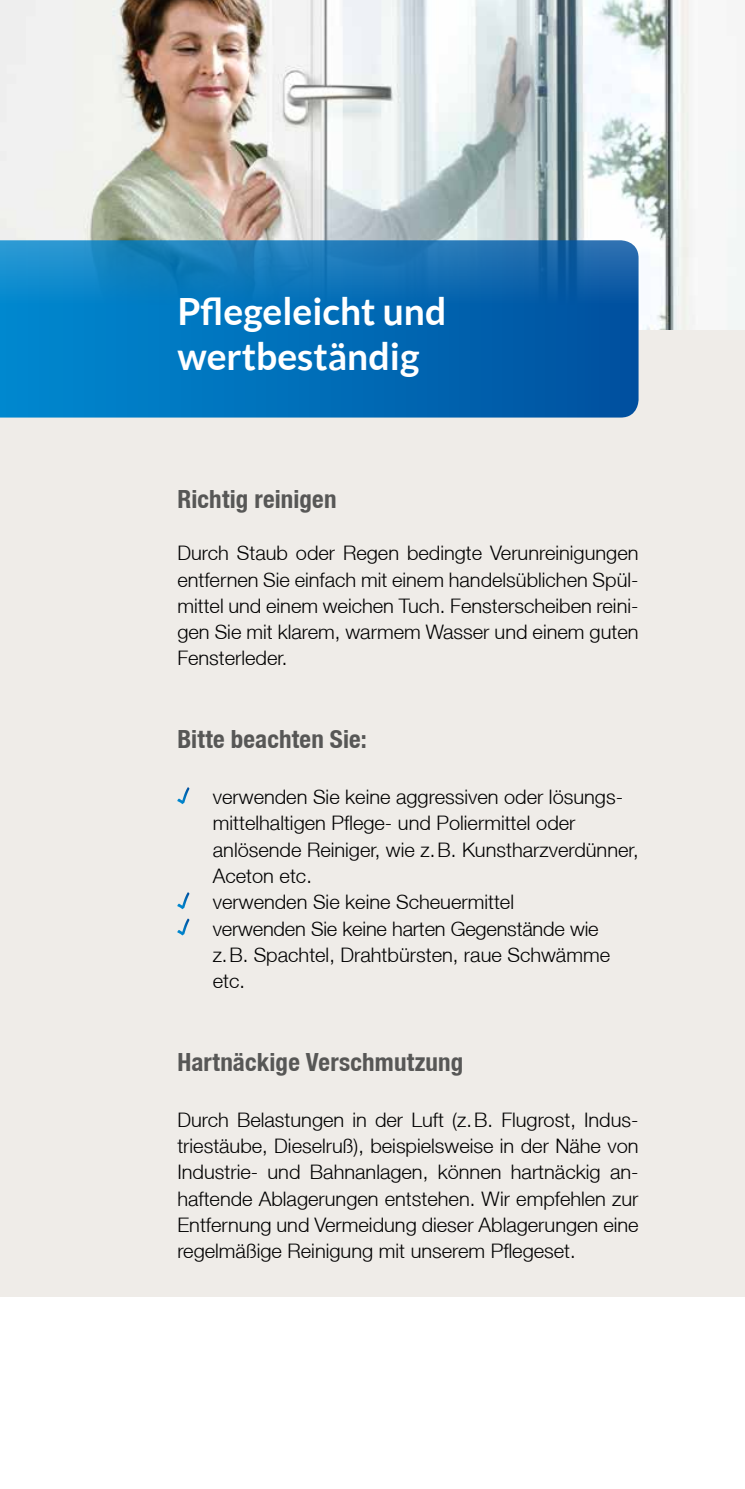
<style>
.page{position:relative;width:745px;height:1489px;background:#fff}
.page>*{position:absolute;margin:0;border:0;box-sizing:border-box;transform-origin:0 0}
.t1{font:700 37.5px/45px "Lato";color:#fff}
.t2{font:700 condensed 25px "Helvetica Neue LT";letter-spacing:.005em;color:#575756}
.t3{font:300 20px/26.2px "Helvetica Neue LT";color:#000;text-align:justify}
</style>
<div class="page">
<div style="left:0;top:329px;width:744px;height:967px;background:#efece8"></div>
<img style="left:0;top:0;width:744px;height:330px">
<svg style="left:177px;top:787px;width:12px;height:17px"></svg>
<svg style="left:177px;top:892px;width:12px;height:17px"></svg>
<svg style="left:177px;top:918px;width:12px;height:17px"></svg>
<svg style="left:0;top:240px;width:638px;height:177px"></svg>
<h1 class="t1" style="left:177px;top:288px;width:270px">Pflegeleicht und wertbeständig</h1>
<p class="t2" style="left:177px;top:483px;width:161px">Richtig reinigen</p>
<p class="t3" style="left:177px;top:539px;width:462px">Durch Staub oder Regen bedingte Verunreinigungen entfernen Sie einfach mit einem handelsüblichen Spül&shy;mittel und einem weichen Tuch. Fensterscheiben reini&shy;gen Sie mit klarem, warmem Wasser und einem guten Fensterleder.</p>
<p class="t2" style="left:177px;top:723px;width:191px">Bitte beachten Sie:</p>
<p class="t3" style="left:213px;top:783px;width:427px;text-align:left">verwenden Sie keine aggressiven oder lösungs&shy;mittelhaltigen Pflege- und Poliermittel oder anlösende Reiniger, wie z.B. Kunstharzverdünner, Aceton etc.<br>verwenden Sie keine Scheuermittel<br>verwenden Sie keine harten Gegenstände wie z.B. Spachtel, Drahtbürsten, raue Schwämme etc.</p>
<p class="t2" style="left:177px;top:1046px;width:287px">Hartnäckige Verschmutzung</p>
<p class="t3" style="left:177px;top:1106px;width:462px">Durch Belastungen in der Luft (z.B. Flugrost, Indus&shy;triestäube, Dieselruß), beispielsweise in der Nähe von Industrie- und Bahnanlagen, können hartnäckig an&shy;haftende Ablagerungen entstehen. Wir empfehlen zur Entfernung und Vermeidung dieser Ablagerungen eine regelmäßige Reinigung mit unserem Pflegeset.</p>
</div>
